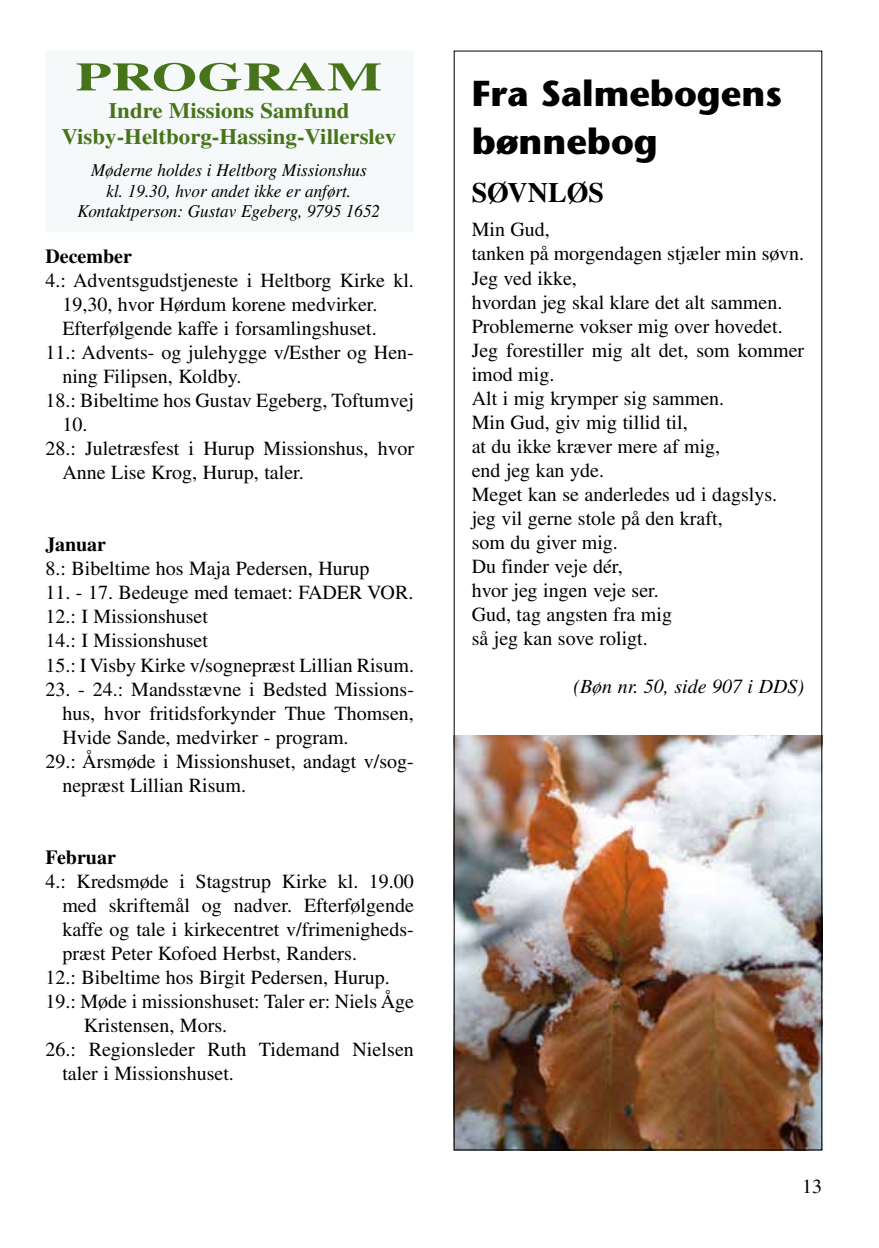
<style>
.page{position:relative;width:879px;height:1248px;background:#fff}
.page>*{position:absolute;margin:0;border:0;box-sizing:border-box;transform-origin:0 0}
.t1{font:700 40px "Times";color:#47741a;scale:1.46 1}
.t2{font:700 36px/48px "Stone Sans";color:#000}
.t3{font:700 28px "Times";color:#000}
.t4{font:700 22px/26px "Times";color:#47741a;text-align:center;scale:1.04 1}
.t5{font:20px/24px "Times";color:#000}
.t6{font:italic 20px "Times";color:#000}
.t7{font:700 20px "Times";color:#000}
.t8{font:italic 18px/20px "Times";color:#000;text-align:center;scale:.95 1}
</style>
<div class="page">
<img style="left:456px;top:735px;width:364px;height:413px">
<div style="left:45px;top:51px;width:369px;height:180px;background:#f6f9f9"></div>
<h1 class="t1" style="left:76px;top:53px;width:57px">PROGRAM</h1>
<p class="t4" style="left:62px;top:98px;width:323px">Indre Missions Samfund<br>Visby-Heltborg-Hassing-Villerslev</p>
<p class="t8" style="left:78px;top:160px;width:320px">Møderne holdes i Heltborg Missionshus<br>kl. 19.30, hvor andet ikke er anført.<br>Kontaktperson: Gustav Egeberg, 9795 1652</p>
<p class="t7" style="left:45px;top:244px;width:88px">December</p>
<p class="t5" style="left:45px;top:268px;width:370px">4.: Adventsgudstjeneste i Heltborg Kirke kl.</p>
<p class="t5" style="left:62px;top:292px;width:317px">19,30, hvor Hørdum korene medvirker.</p>
<p class="t5" style="left:62px;top:316px;width:316px">Efterfølgende kaffe i forsamlingshuset.</p>
<p class="t5" style="left:45px;top:340px;width:370px">11.: Advents- og julehygge v/Esther og Hen-</p>
<p class="t5" style="left:62px;top:364px;width:181px">ning Filipsen, Koldby.</p>
<p class="t5" style="left:45px;top:388px;width:370px">18.: Bibeltime hos Gustav Egeberg, Toftumvej</p>
<p class="t5" style="left:62px;top:412px;width:26px">10.</p>
<p class="t5" style="left:45px;top:436px;width:370px">28.: Juletræsfest i Hurup Missionshus, hvor</p>
<p class="t5" style="left:62px;top:460px;width:243px">Anne Lise Krog, Hurup, taler.</p>
<p class="t7" style="left:45px;top:532px;width:62px">Januar</p>
<p class="t5" style="left:45px;top:556px;width:326px">8.: Bibeltime hos Maja Pedersen, Hurup</p>
<p class="t5" style="left:45px;top:580px;width:370px">11. - 17. Bedeuge med temaet: FADER VOR.<br>12.: I Missionshuset<br>14.: I Missionshuset<br>15.: I Visby Kirke v/sognepræst Lillian Risum.</p>
<p class="t5" style="left:45px;top:676px;width:370px">23. - 24.: Mandsstævne i Bedsted Missions-</p>
<p class="t5" style="left:62px;top:700px;width:353px">hus, hvor fritidsforkynder Thue Thomsen,</p>
<p class="t5" style="left:62px;top:724px;width:288px">Hvide Sande, medvirker - program.</p>
<p class="t5" style="left:45px;top:748px;width:370px">29.: Årsmøde i Missionshuset, andagt v/sog-</p>
<p class="t5" style="left:62px;top:772px;width:185px">nepræst Lillian Risum.</p>
<p class="t7" style="left:45px;top:844px;width:72px">Februar</p>
<p class="t5" style="left:45px;top:868px;width:370px">4.: Kredsmøde i Stagstrup Kirke kl. 19.00</p>
<p class="t5" style="left:62px;top:892px;width:353px">med skriftemål og nadver. Efterfølgende</p>
<p class="t5" style="left:62px;top:916px;width:353px">kaffe og tale i kirkecentret v/frimenigheds-</p>
<p class="t5" style="left:62px;top:940px;width:296px">præst Peter Kofoed Herbst, Randers.</p>
<p class="t5" style="left:45px;top:964px;width:346px">12.: Bibeltime hos Birgit Pedersen, Hurup.</p>
<p class="t5" style="left:45px;top:988px;width:370px">19.: Møde i missionshuset: Taler er: Niels Åge</p>
<p class="t5" style="left:84px;top:1012px;width:145px">Kristensen, Mors.</p>
<p class="t5" style="left:45px;top:1036px;width:370px">26.: Regionsleder Ruth Tidemand Nielsen</p>
<p class="t5" style="left:62px;top:1060px;width:173px">taler i Missionshuset.</p>
<h2 class="t2" style="left:472px;top:70px;width:312px">Fra Salmebogens bønnebog</h2>
<h3 class="t3" style="left:472px;top:176px;width:129px">Søvnløs</h3>
<p class="t5" style="left:472px;top:218px;width:334px">Min Gud,<br>tanken på morgendagen stjæler min søvn.<br>Jeg ved ikke,<br>hvordan jeg skal klare det alt sammen.<br>Problemerne vokser mig over hovedet.<br>Jeg forestiller mig alt det, som kommer imod mig.<br>Alt i mig krymper sig sammen.<br>Min Gud, giv mig tillid til,<br>at du ikke kræver mere af mig,<br>end jeg kan yde.<br>Meget kan se anderledes ud i dagslys. jeg vil gerne stole på den kraft,<br>som du giver mig.<br>Du finder veje dér,<br>hvor jeg ingen veje ser.<br>Gud, tag angsten fra mig<br>så jeg kan sove roligt.</p>
<p class="t6" style="left:573px;top:675px;width:232px">(Bøn nr. 50, side 907 i DDS)</p>
<p class="t5" style="left:802px;top:1173px;width:21px">13</p>
</div>
